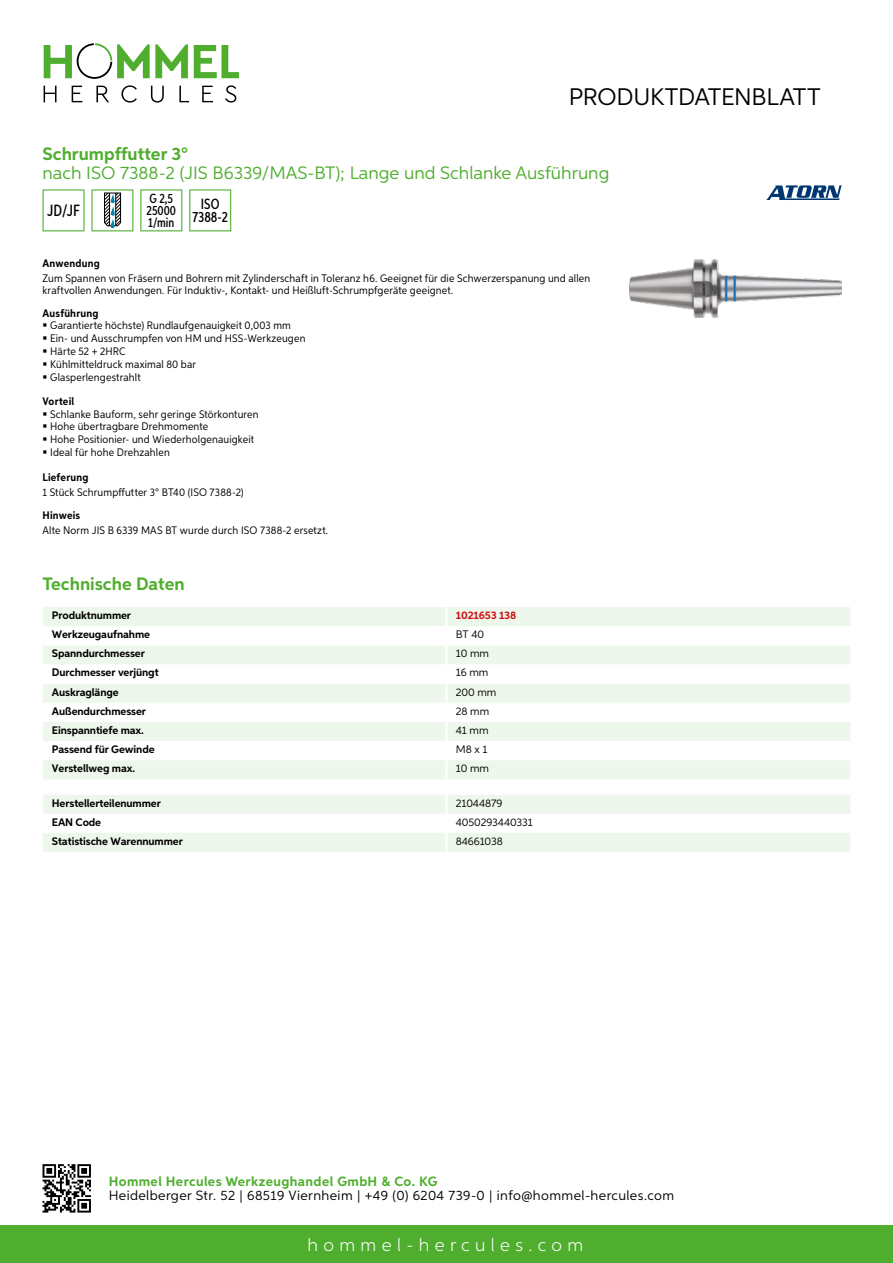
<style>
.page{position:relative;width:893px;height:1263px;background:#fff}
.page>*{position:absolute;margin:0;border:0;box-sizing:border-box;transform-origin:0 0}
.t1{font:24px "Aspira";letter-spacing:-.01em;color:#000}
.t2{font:18px "Aspira";color:#50ae2f}
.t3{font:700 18px "Aspira";color:#50ae2f}
.t4{font:300 18px "Aspira";letter-spacing:.3em;color:#fff}
.t5{font:500 16.35px "Aspira XX Nar";color:#000}
.t6{font:500 14.85px/13.4px "Aspira XX Nar";color:#000;text-align:center}
.t7{font:13.5px "Aspira";letter-spacing:.03em;color:#000}
.t8{font:700 13.5px "Aspira";letter-spacing:.03em;color:#50ae2f}
.t9{font:500 13.35px/11.9px "Aspira XX Nar";color:#000}
.t10{font:10.95px/12.8px "Aspira Nar";letter-spacing:.015em;color:#000}
.t11{font:700 10.95px "Aspira";letter-spacing:-.01em;color:#000}
.t12{font:10.95px "Aspira";letter-spacing:-.01em;color:#000}
.t13{font:700 10.95px "Aspira Nar";letter-spacing:.02em;color:#000}
.t14{font:700 10.95px "Aspira";letter-spacing:-.01em;color:#cd1013}
</style>
<div class="page">
<div style="left:0;top:1226px;width:893px;height:37px;background:#50ae2f"></div>
<svg style="left:43px;top:1164px;width:48px;height:48px"></svg>
<svg style="left:194px;top:45px;width:45px;height:33px"></svg>
<svg style="left:44px;top:43px;width:144px;height:36px"></svg>
<svg style="left:44px;top:86px;width:13px;height:16px"></svg>
<svg style="left:72px;top:86px;width:10px;height:16px"></svg>
<svg style="left:96px;top:86px;width:13px;height:16px"></svg>
<svg style="left:121px;top:85px;width:16px;height:18px"></svg>
<svg style="left:151px;top:86px;width:13px;height:17px"></svg>
<svg style="left:179px;top:86px;width:10px;height:16px"></svg>
<svg style="left:202px;top:86px;width:11px;height:16px"></svg>
<svg style="left:225px;top:85px;width:11px;height:18px"></svg>
<div style="left:43px;top:607px;width:807px;height:172px;background:#eef7eb"></div>
<svg style="left:43px;top:626px;width:807px;height:134px"></svg>
<hr style="left:445px;top:607px;width:3px;height:19px;background:#fff">
<hr style="left:445px;top:626px;width:3px;height:19px;background:#fff">
<hr style="left:445px;top:645px;width:3px;height:19px;background:#fff">
<hr style="left:445px;top:664px;width:3px;height:20px;background:#fff">
<hr style="left:445px;top:684px;width:3px;height:19px;background:#fff">
<hr style="left:445px;top:703px;width:3px;height:19px;background:#fff">
<hr style="left:445px;top:722px;width:3px;height:19px;background:#fff">
<hr style="left:445px;top:741px;width:3px;height:19px;background:#fff">
<hr style="left:445px;top:760px;width:3px;height:19px;background:#fff">
<svg style="left:43px;top:795px;width:807px;height:57px"></svg>
<hr style="left:445px;top:833px;width:3px;height:19px;background:#fff">
<svg style="left:43px;top:189px;width:42px;height:42px"></svg>
<svg style="left:91px;top:189px;width:42px;height:42px"></svg>
<svg style="left:140px;top:189px;width:42px;height:42px"></svg>
<svg style="left:189px;top:189px;width:42px;height:42px"></svg>
<img style="left:629px;top:259px;width:213px;height:58px">
<svg style="left:766px;top:185px;width:76px;height:15px"></svg>
<h1 class="t1" style="left:569px;top:82px;width:253px">Produktdatenblatt</h1>
<h2 class="t3" style="left:43px;top:142px;width:147px">Schrumpffutter 3°</h2>
<h2 class="t2" style="left:43px;top:162px;width:568px">nach ISO 7388-2 (JIS B6339/MAS-BT); Lange und Schlanke Ausführung</h2>
<h3 class="t5" style="left:47px;top:201px;width:34px">JD/JF</h3>
<p class="t9" style="left:147px;top:193px;width:31px">G 2,5<br>25000<br>1/min</p>
<h3 class="t6" style="left:193px;top:197px;width:37px">ISO<br>7388-2</h3>
<p class="t13" style="left:43px;top:257px;width:59px">Anwendung</p>
<p class="t10" style="left:43px;top:273px;width:549px;line-height:12px">Zum Spannen von Fräsern und Bohrern mit Zylinderschaft in Toleranz h6. Geeignet für die Schwerzerspanung und allen kraftvollen Anwendungen. Für Induktiv-, Kontakt- und Heißluft-Schrumpfgeräte geeignet.</p>
<p class="t13" style="left:43px;top:306px;width:58px">Ausführung</p>
<p class="t10" style="left:50px;top:319px;width:257px">Garantierte höchste) Rundlaufgenauigkeit 0,003 mm Ein- und Ausschrumpfen von HM und HSS-Werkzeugen Härte 52 + 2HRC<br>Kühlmitteldruck maximal 80 bar<br>Glasperlengestrahlt</p>
<p class="t13" style="left:43px;top:394px;width:33px">Vorteil</p>
<p class="t10" style="left:50px;top:407px;width:210px">Schlanke Bauform, sehr geringe Störkonturen Hohe übertragbare Drehmomente<br>Hohe Positionier- und Wiederholgenauigkeit Ideal für hohe Drehzahlen</p>
<p class="t13" style="left:43px;top:471px;width:47px">Lieferung</p>
<p class="t10" style="left:43px;top:486px;width:203px">1 Stück Schrumpffutter 3° BT40 (ISO 7388-2)</p>
<p class="t13" style="left:43px;top:509px;width:39px">Hinweis</p>
<p class="t10" style="left:43px;top:524px;width:287px">Alte Norm JIS B 6339 MAS BT wurde durch ISO 7388-2 ersetzt.</p>
<h2 class="t3" style="left:43px;top:573px;width:144px">Technische Daten</h2>
<p class="t11" style="left:52px;top:608px;width:81px">Produktnummer</p>
<p class="t14" style="left:456px;top:608px;width:62px">1021653 138</p>
<p class="t11" style="left:52px;top:628px;width:100px">Werkzeugaufnahme</p>
<p class="t12" style="left:456px;top:628px;width:30px">BT 40</p>
<p class="t11" style="left:52px;top:647px;width:95px">Spanndurchmesser</p>
<p class="t12" style="left:456px;top:647px;width:35px">10 mm</p>
<p class="t11" style="left:52px;top:666px;width:108px">Durchmesser verjüngt</p>
<p class="t12" style="left:456px;top:666px;width:34px">16 mm</p>
<p class="t11" style="left:52px;top:685px;width:68px">Auskraglänge</p>
<p class="t12" style="left:456px;top:685px;width:42px">200 mm</p>
<p class="t11" style="left:52px;top:704px;width:96px">Außendurchmesser</p>
<p class="t12" style="left:456px;top:704px;width:35px">28 mm</p>
<p class="t11" style="left:52px;top:723px;width:94px">Einspanntiefe max.</p>
<p class="t12" style="left:456px;top:723px;width:34px">41 mm</p>
<p class="t11" style="left:52px;top:742px;width:104px">Passend für Gewinde</p>
<p class="t12" style="left:456px;top:742px;width:33px">M8 x 1</p>
<p class="t11" style="left:52px;top:761px;width:85px">Verstellweg max.</p>
<p class="t12" style="left:456px;top:762px;width:35px">10 mm</p>
<p class="t11" style="left:52px;top:796px;width:111px">Herstellerteilenummer</p>
<p class="t12" style="left:456px;top:796px;width:48px">21044879</p>
<p class="t11" style="left:52px;top:815px;width:51px">EAN Code</p>
<p class="t12" style="left:456px;top:815px;width:79px">4050293440331</p>
<p class="t11" style="left:52px;top:834px;width:132px">Statistische Warennummer</p>
<p class="t12" style="left:456px;top:834px;width:49px">84661038</p>
<p class="t8" style="left:109px;top:1172px;width:330px">Hommel Hercules Werkzeughandel GmbH &amp; Co. KG</p>
<p class="t7" style="left:109px;top:1187px;width:567px">Heidelberger Str. 52 | 68519 Viernheim | +49 (0) 6204 739-0 | info@hommel-hercules.com</p>
<h2 class="t4" style="left:307px;top:1234px;width:277px">hommel-hercules.com</h2>
</div>
